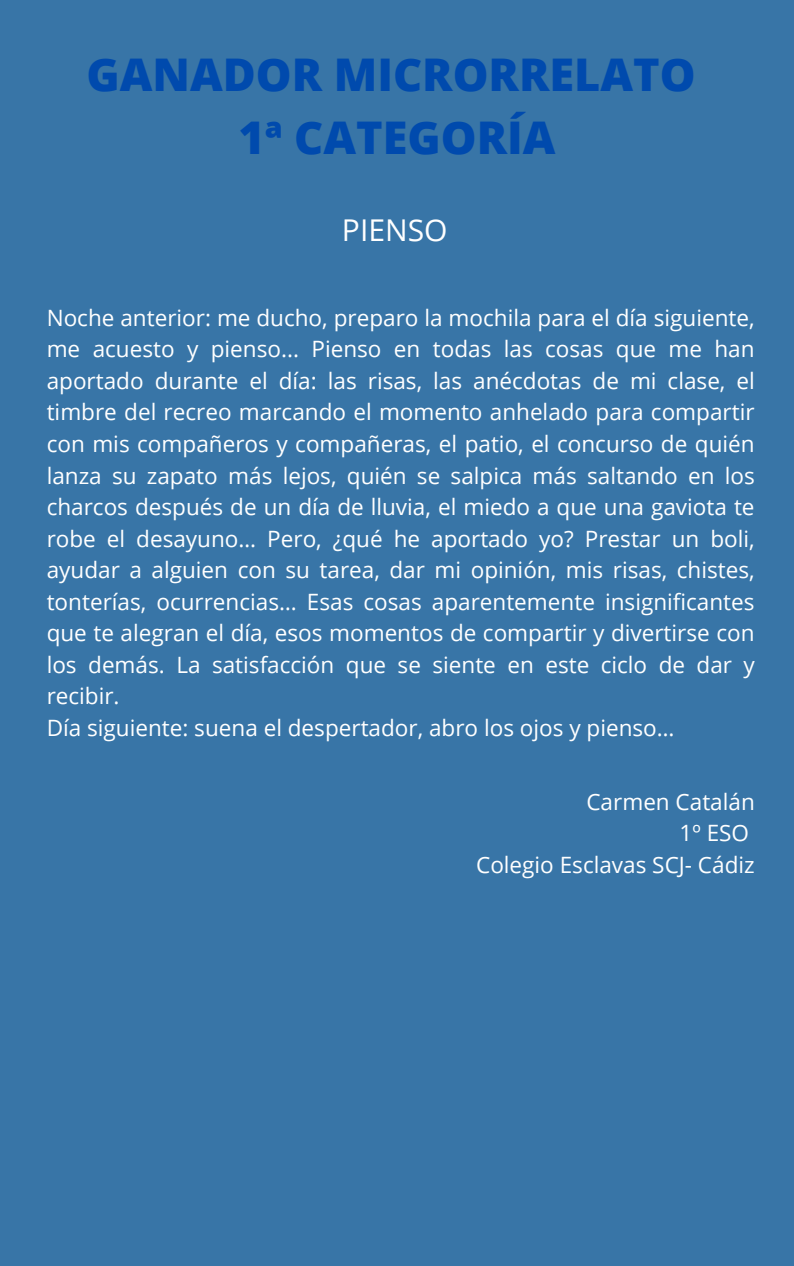
<style>
.page{position:relative;width:794px;height:1266px;background:#fff}
.page>*{position:absolute;margin:0;border:0;box-sizing:border-box;transform-origin:0 0}
.t1{font:800 45px "Open Sans";color:#004aad}
.t2{font:30px "Open Sans";color:#fff}
.t3{font:22.5px/31.5px "Open Sans";color:#fff;text-align:justify}
</style>
<div class="page">
<div style="left:0;top:0;width:793px;height:1266px;background:#3875a7"></div>
<p class="t1" style="left:86px;top:43px;width:610px">GANADOR MICRORRELATO</p>
<p class="t1" style="left:238px;top:106px;width:318px">1ª CATEGORÍA</p>
<p class="t2" style="left:342px;top:209px;width:107px">PIENSO</p>
<p class="t3" style="left:47px;top:301px;width:709px">Noche anterior: me ducho, preparo la mochila para el día siguiente, me acuesto y pienso... Pienso en todas las cosas que me han aportado durante el día: las risas, las anécdotas de mi clase, el timbre del recreo marcando el momento anhelado para compartir con mis compañeros y compañeras, el patio, el concurso de quién lanza su zapato más lejos, quién se salpica más saltando en los charcos después de un día de lluvia, el miedo a que una gaviota te robe el desayuno… Pero, ¿qué he aportado yo? Prestar un boli, ayudar a alguien con su tarea, dar mi opinión, mis risas, chistes, tonterías, ocurrencias… Esas cosas aparentemente insignificantes que te alegran el día, esos momentos de compartir y divertirse con los demás. La satisfacción que se siente en este ciclo de dar y recibir.</p>
<p class="t3" style="left:47px;top:711px;width:629px">Día siguiente: suena el despertador, abro los ojos y pienso…</p>
<p class="t3" style="left:586px;top:785px;width:170px">Carmen Catalán</p>
<p class="t3" style="left:679px;top:816px;width:71px">1º ESO</p>
<p class="t3" style="left:476px;top:848px;width:280px">Colegio Esclavas SCJ- Cádiz</p>
</div>
